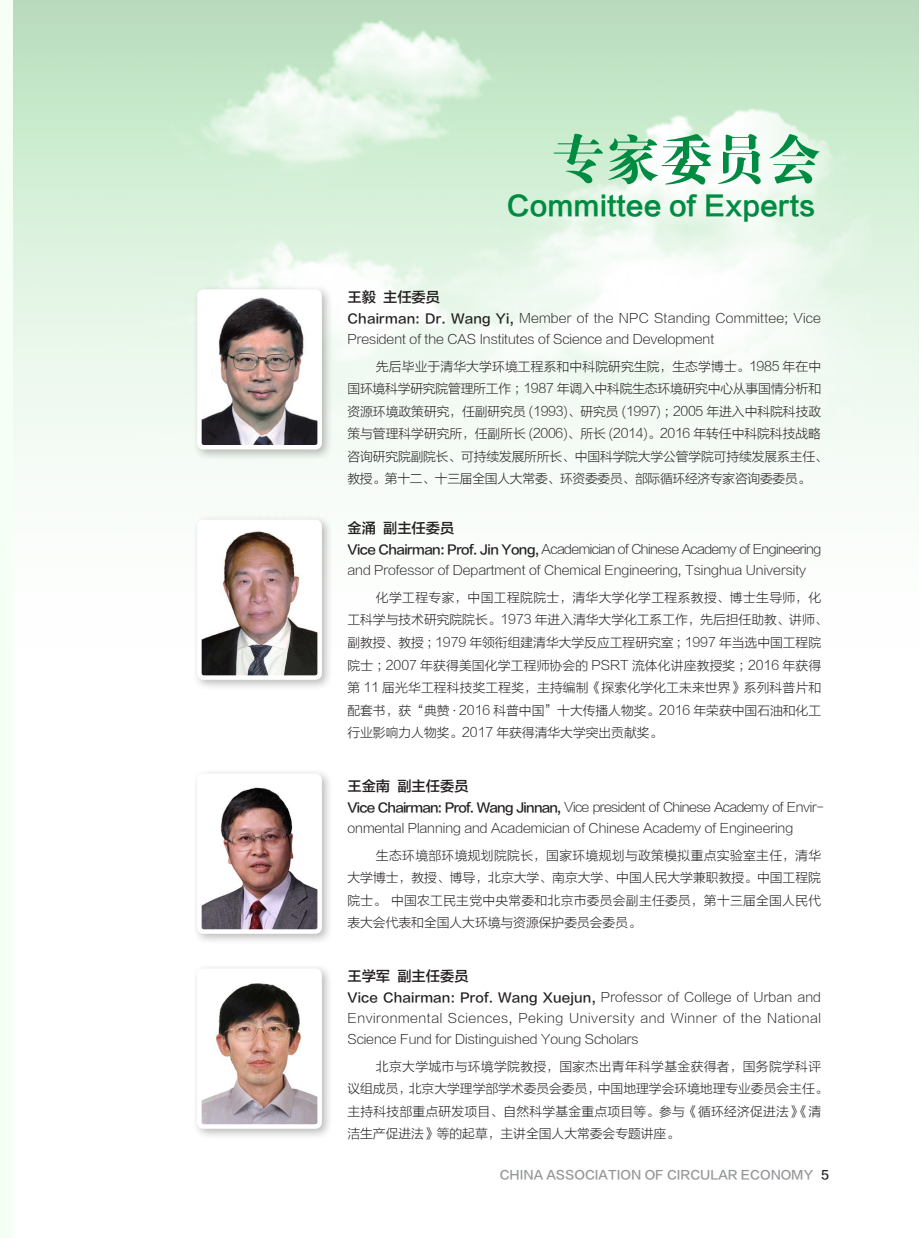
<style>
.page{position:relative;width:919px;height:1238px;background:#fff}
.page>*{position:absolute;margin:0;border:0;box-sizing:border-box;transform-origin:0 0}
.t1{font:54px "FZDBSJW GB1 0";color:#008b43}
.t2{font:27px "FZLTCHJW GB1 0";color:#008b43}
.t3{font:14.25px "FZLTZHJW GB1 0";color:#231f20}
.t4{font:12.75px/22.5px "FZLTXHJW GB1 0";color:#231f20}
.t5{font:12.75px/22.5px "FZLTXHJW GB1 0";letter-spacing:.02em;color:#231f20}
.t6{font:12.75px/21px "FZLTXHJW GB1 0";letter-spacing:.045em;color:#231f20}
.t7{font:12.75px "FZLTZHJW GB1 0";letter-spacing:.015em;color:#231f20}
.t8{font:12px "FZLTZHJW GB1 0";color:#939598}
.s1{font-family:"FZLTZHJW GB1 0"}
.s2{font-family:"FZLTXHJW GB1 0"}
.s3{color:#231f20}
</style>
<div class="page">
<div style="left:192px;top:284px;width:141px;height:176px;background:#231f20;opacity:.3"></div>
<img style="left:202px;top:294px;width:115px;height:150px">
<div style="left:197px;top:289px;width:125px;height:160px;border:4px solid #fff;border-radius:4px"></div>
<div style="left:192px;top:514px;width:141px;height:177px;background:#231f20;opacity:.3"></div>
<img style="left:202px;top:524px;width:115px;height:150px">
<div style="left:197px;top:519px;width:125px;height:160px;border:4px solid #fff;border-radius:4px"></div>
<div style="left:192px;top:768px;width:141px;height:177px;background:#231f20;opacity:.3"></div>
<img style="left:202px;top:778px;width:115px;height:150px">
<div style="left:197px;top:773px;width:125px;height:160px;border:4px solid #fff;border-radius:4px"></div>
<div style="left:192px;top:963px;width:141px;height:176px;background:#231f20;opacity:.3"></div>
<img style="left:202px;top:973px;width:115px;height:150px">
<div style="left:197px;top:968px;width:125px;height:160px;border:4px solid #fff;border-radius:4px"></div>
<h1 class="t1" style="left:551px;top:131px;width:271px">专家委员会</h1>
<h2 class="t2" style="left:507px;top:191px;width:310px">Committee of Experts</h2>
<p class="t3" style="left:347px;top:289px;width:94px">王毅主任委员</p>
<p class="t4" style="left:347px;top:308px;width:475px;line-height:21px"><span class="s1">Chairman: Dr. Wang Yi,</span> Member of the NPC Standing Committee; Vice<br>President of the CAS Institutes of Science and Development</p>
<p class="t4" style="left:347px;top:355px;width:481px;text-indent:28px">先后毕业于清华大学环境工程系和中科院研究生院，生态学博士。1985 年在中国环境科学研究院管理所工作；1987 年调入中科院生态环境研究中心从事国情分析和资源环境政策研究，任副研究员 (1993)、研究员 (1997) ；2005 年进入中科院科技政策与管理科学研究所，任副所长 (2006)、所长 (2014)。2016 年转任中科院科技战略咨询研究院副院长、可持续发展所所长、中国科学院大学公管学院可持续发展系主任、教授。第十二、十三届全国人大常委、环资委委员、部际循环经济专家咨询委委员。</p>
<p class="t3" style="left:347px;top:520px;width:108px">金涌副主任委员</p>
<p class="t4" style="left:347px;top:539px;width:475px;line-height:21px"><span class="s1">Vice Chairman: Prof. Jin Yong,</span> Academician of Chinese Academy of Engineering and Professor of Department of Chemical Engineering, Tsinghua University</p>
<p class="t4" style="left:347px;top:586px;width:481px;text-indent:28px">化学工程专家，中国工程院院士，清华大学化学工程系教授、博士生导师，化工科学与技术研究院院长。1973 年进入清华大学化工系工作，先后担任助教、讲师、副教授、教授；1979 年领衔组建清华大学反应工程研究室；1997 年当选中国工程院院士；2007 年获得美国化学工程师协会的 PSRT 流体化讲座教授奖；2016 年获得第 11 届光华工程科技奖工程奖，主持编制《探索化学化工未来世界》系列科普片和配套书，获“典赞·2016 科普中国”十大传播人物奖。2016 年荣获中国石油和化工行业影响力人物奖。2017 年获得清华大学突出贡献奖。</p>
<p class="t3" style="left:347px;top:777px;width:123px">王金南副主任委员</p>
<p class="t4" style="left:347px;top:797px;width:477px;line-height:21px"><span class="s1">Vice Chairman: Prof. Wang Jinnan,</span> Vice president of Chinese Academy of Envir&shy;onmental Planning and Academician of Chinese Academy of Engineering</p>
<p class="t4" style="left:347px;top:844px;width:475px;text-align:justify;text-indent:28px">生态环境部环境规划院院长，国家环境规划与政策模拟重点实验室主任，清华大学博士，教授、博导，北京大学、南京大学、中国人民大学兼职教授。中国工程院院士。 中国农工民主党中央常委和北京市委员会副主任委员，第十三届全国人民代表大会代表和全国人大环境与资源保护委员会委员。</p>
<p class="t3" style="left:347px;top:968px;width:123px">王学军副主任委员</p>
<p class="t7" style="left:347px;top:990px;width:475px">Vice Chairman: Prof. Wang Xuejun, <span class="s2">Professor of College of Urban and</span></p>
<p class="t6" style="left:347px;top:1008px;width:475px">Environmental Sciences, Peking University and Winner of the National<br>Science Fund for Distinguished Young Scholars</p>
<p class="t5" style="left:347px;top:1055px;width:481px;text-indent:28px">北京大学城市与环境学院教授，国家杰出青年科学基金获得者，国务院学科评议组成员，北京大学理学部学术委员会委员，中国地理学会环境地理专业委员会主任。主持科技部重点研发项目、自然科学基金重点项目等。参与《循环经济促进法》《清洁生产促进法》等的起草，主讲全国人大常委会专题讲座。</p>
<p class="t8" style="left:499px;top:1167px;width:331px">CHINA ASSOCIATION OF CIRCULAR ECONOMY <span class="s3">5</span></p>
</div>
